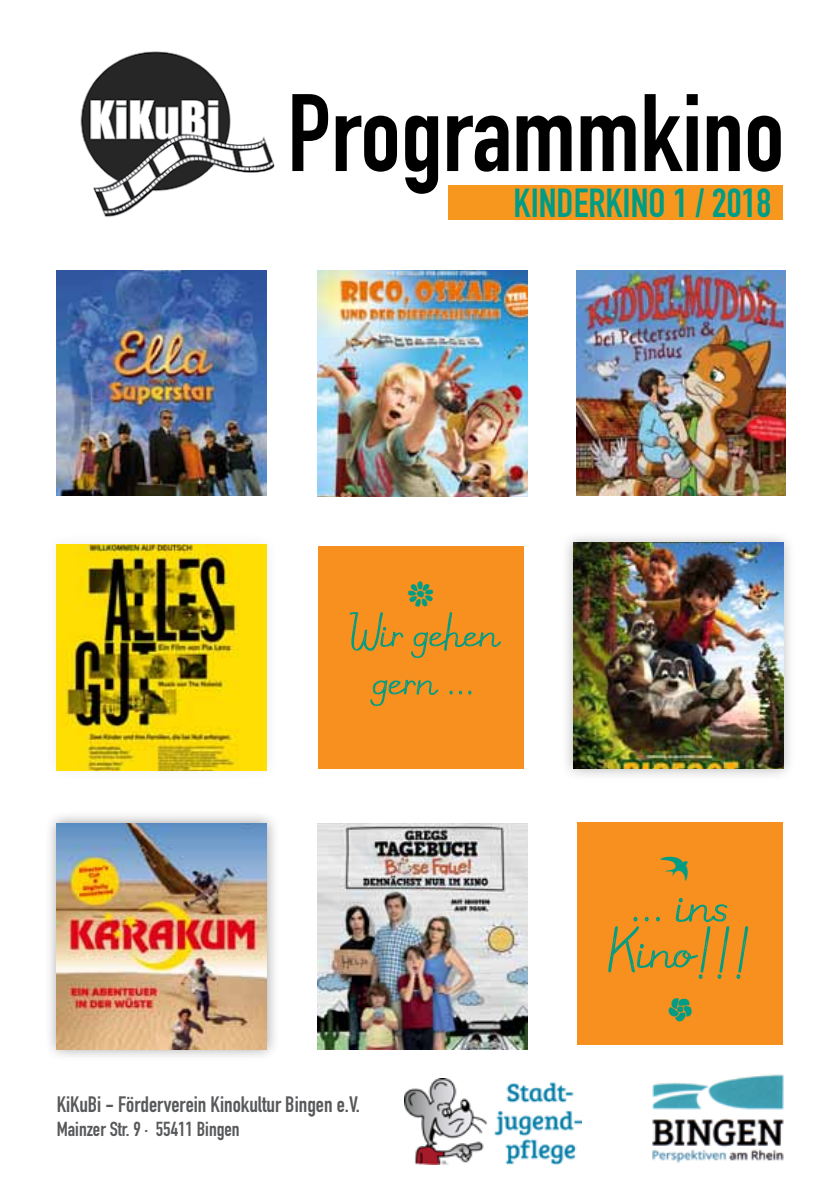
<style>
.page{position:relative;width:840px;height:1191px;background:#fff}
.page>*{position:absolute;margin:0;border:0;box-sizing:border-box;transform-origin:0 0}
.t1{font:108px "DIN Engschrift";color:#000}
.t2{font:72px "Meltow Script Rust";color:#009c84}
.t3{font:60px/48px "Meltow Script Rust";color:#009c84;text-align:center}
.t4{font:40px "DIN Engschrift";color:#009c84}
.t5{font:36px "Meltow Extras";color:#009c84}
.t6{font:22px "DIN Engschrift";color:#58595b}
.t7{font:20px "DIN Engschrift";color:#58595b}
</style>
<div class="page">
<img style="left:80px;top:51px;width:195px;height:166px">
<div style="left:205px;top:173px;width:183px;height:20px;background:#fff"></div>
<div style="left:448px;top:186px;width:334px;height:34px;background:#f8971d"></div>
<img style="left:652px;top:1074px;width:132px;height:89px">
<div style="left:576px;top:822px;width:205px;height:222px;background:#f7901e"></div>
<div style="left:318px;top:546px;width:205px;height:222px;background:#f7901e"></div>
<img style="left:404px;top:1078px;width:177px;height:86px">
<img style="left:317px;top:271px;width:210px;height:225px">
<div style="left:560px;top:530px;width:235px;height:251px;background:#000;opacity:.3"></div>
<img style="left:573px;top:543px;width:209px;height:225px">
<img style="left:317px;top:823px;width:210px;height:226px">
<div style="left:44px;top:531px;width:235px;height:251px;background:#000;opacity:.08"></div>
<img style="left:57px;top:544px;width:209px;height:226px">
<div style="left:44px;top:810px;width:235px;height:251px;background:#000;opacity:.38"></div>
<img style="left:57px;top:823px;width:209px;height:226px">
<img style="left:57px;top:270px;width:209px;height:226px">
<img style="left:576px;top:270px;width:209px;height:226px">
<h1 class="t1" style="left:287px;top:70px;width:498px">Programmkino</h1>
<h3 class="t4" style="left:513px;top:180px;width:259px">Kinderkino 1 / 2018</h3>
<h3 class="t5" style="left:404px;top:575px;width:34px">%</h3>
<h3 class="t3" style="left:348px;top:610px;width:152px">Wir gehen gern ...</h3>
<p class="t6" style="left:57px;top:1091px;width:304px">KiKuBi - Förderverein Kinokultur Bingen e.V.</p>
<p class="t7" style="left:57px;top:1117px;width:184px">Mainzer Str. 9 . 55411 Bingen</p>
<h3 class="t5" style="left:657px;top:847px;width:36px">:</h3>
<h2 class="t2" style="left:629px;top:866px;width:101px">... ins</h2>
<h2 class="t2" style="left:607px;top:912px;width:145px">Kino!!!</h2>
<h3 class="t5" style="left:664px;top:988px;width:32px">(</h3>
</div>
